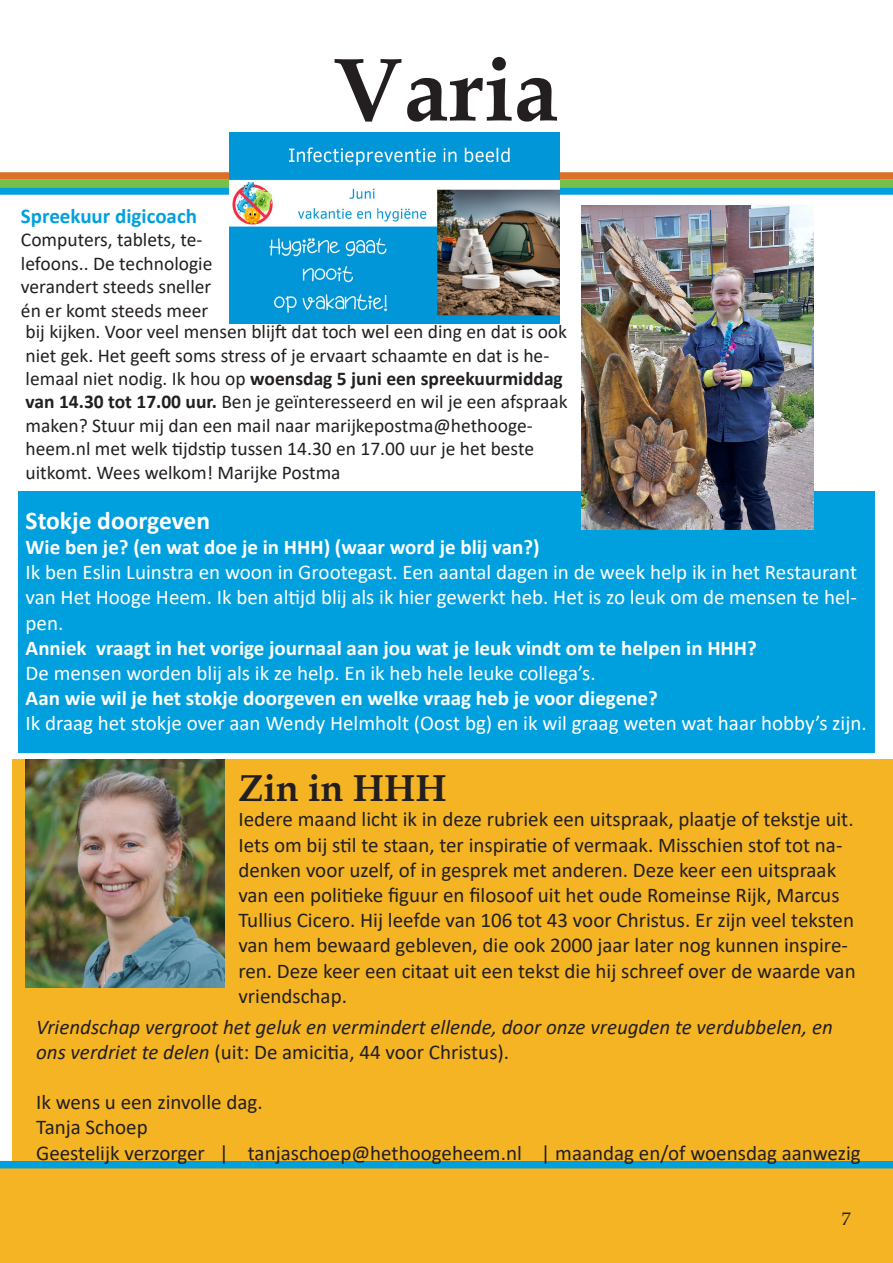
<style>
.page{position:relative;width:893px;height:1263px;background:#fff}
.page>*{position:absolute;margin:0;border:0;box-sizing:border-box;transform-origin:0 0}
.t1{font:700 90px "Book Antiqua";color:#231f20}
.t2{font:700 37.5px "Book Antiqua";color:#231f20}
.t3{font:700 25.5px "Calibri";color:#fff}
.t4{font:21px/25.2px "Calibri";color:#231f20}
.t5{font:21px/25.2px "Calibri";color:#fff;text-align:justify}
.t6{font:700 21px "Calibri";color:#fff}
.t7{font:italic 21px/25.2px "Calibri";color:#231f20}
.t8{font:700 21px "Calibri";color:#00a0df}
.t9{font:19.5px/23.4px "Calibri";color:#231f20}
.t10{font:18px "Book Antiqua";color:#231f20}
.s1{font-weight:700}
.s2{font-style:normal}
</style>
<div class="page">
<div style="left:0;top:1165px;width:893px;height:98px;background:#f4b424"></div>
<div style="left:0;top:187px;width:893px;height:8px;background:#00a0df"></div>
<div style="left:0;top:172px;width:893px;height:8px;background:#dd7027"></div>
<div style="left:0;top:180px;width:893px;height:7px;background:#75c04b"></div>
<div style="left:0;top:1161px;width:893px;height:7px;background:#00a0df"></div>
<div style="left:18px;top:491px;width:857px;height:261px;background:#00a0df"></div>
<div style="left:13px;top:759px;width:880px;height:402px;background:#f4b424"></div>
<img style="left:26px;top:759px;width:199px;height:229px">
<img style="left:229px;top:132px;width:330px;height:192px">
<img style="left:581px;top:206px;width:232px;height:323px">
<p class="t1" style="left:334px;top:28px;width:227px">Varia</p>
<p class="t8" style="left:21px;top:201px;width:178px">Spreekuur digicoach</p>
<p class="t9" style="left:21px;top:228px;width:193px">Computers, tablets, te&shy;lefoons.. De technologie verandert steeds sneller én er komt steeds meer</p>
<p class="t9" style="left:26px;top:320px;width:544px">bij kijken. Voor veel mensen blijft dat toch wel een ding en dat is ook niet gek. Het geeft soms stress of je ervaart schaamte en dat is he&shy;lemaal niet nodig. Ik hou op <span class="s1">woensdag 5 juni een spreekuurmiddag van 14.30 tot 17.00 uur.</span> Ben je geïnteresseerd en wil je een afspraak maken? Stuur mij dan een mail naar marijkepostma@hethooge&shy;heem.nl met welk tijdstip tussen 14.30 en 17.00 uur je het beste uitkomt. Wees welkom! Marijke Postma</p>
<p class="t3" style="left:26px;top:502px;width:186px">Stokje doorgeven</p>
<p class="t6" style="left:26px;top:532px;width:516px">Wie ben je? (en wat doe je in HHH) (waar word je blij van?)</p>
<p class="t5" style="left:26px;top:559px;width:833px">Ik ben Eslin Luinstra en woon in Grootegast. Een aantal dagen in de week help ik in het Restaurant van Het Hooge Heem. Ik ben altijd blij als ik hier gewerkt heb. Het is zo leuk om de mensen te hel&shy;pen.</p>
<p class="t6" style="left:26px;top:633px;width:733px">Anniek vraagt in het vorige journaal aan jou wat je leuk vindt om te helpen in HHH?</p>
<p class="t5" style="left:26px;top:660px;width:571px">De mensen worden blij als ik ze help. En ik heb hele leuke collega’s.</p>
<p class="t6" style="left:26px;top:683px;width:634px">Aan wie wil je het stokje doorgeven en welke vraag heb je voor diegene?</p>
<p class="t5" style="left:26px;top:710px;width:843px">Ik draag het stokje over aan Wendy Helmholt (Oost bg) en ik wil graag weten wat haar hobby’s zijn.</p>
<p class="t2" style="left:238px;top:763px;width:210px">Zin in HHH</p>
<p class="t4" style="left:238px;top:806px;width:619px">Iedere maand licht ik in deze rubriek een uitspraak, plaatje of tekstje uit.<br>Iets om bij stil te staan, ter inspiratie of vermaak. Misschien stof tot na&shy;denken voor uzelf, of in gesprek met anderen. Deze keer een uitspraak van een politieke figuur en filosoof uit het oude Romeinse Rijk, Marcus Tullius Cicero. Hij leefde van 106 tot 43 voor Christus. Er zijn veel teksten van hem bewaard gebleven, die ook 2000 jaar later nog kunnen inspire&shy;ren. Deze keer een citaat uit een tekst die hij schreef over de waarde van vriendschap.</p>
<p class="t7" style="left:36px;top:1013px;width:798px">Vriendschap vergroot het geluk en vermindert ellende, door onze vreugden te verdubbelen, en ons verdriet te delen <span class="s2">(uit: De amicitia, 44 voor Christus).</span></p>
<p class="t4" style="left:36px;top:1089px;width:228px">Ik wens u een zinvolle dag.</p>
<p class="t4" style="left:36px;top:1114px;width:113px">Tanja Schoep</p>
<p class="t4" style="left:36px;top:1139px;width:826px">Geestelijk verzorger | tanjaschoep@hethoogeheem.nl | maandag en/of woensdag aanwezig</p>
<p class="t10" style="left:842px;top:1207px;width:10px">7</p>
</div>
